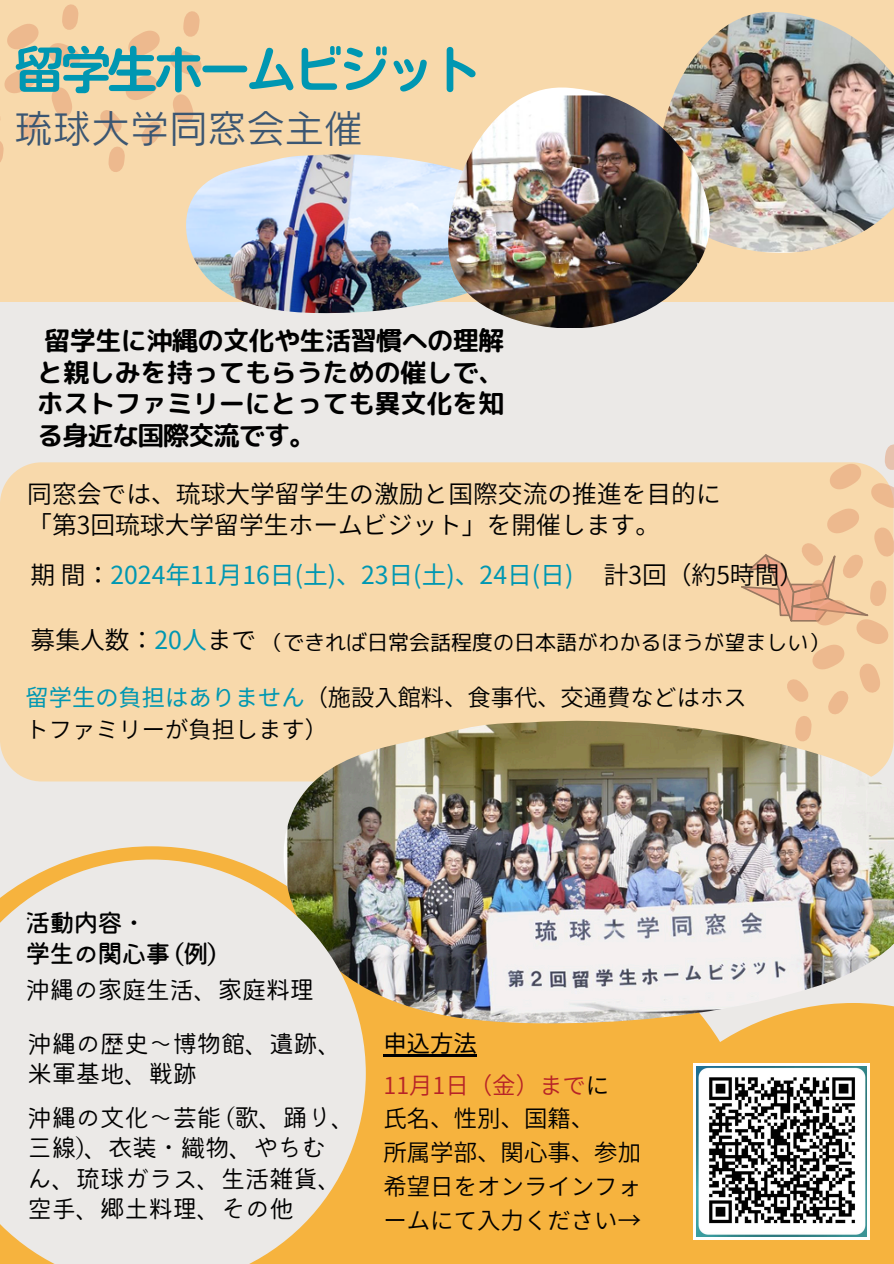
<style>
.page{position:relative;width:894px;height:1264px;background:#fff}
.page>*{position:absolute;margin:0;border:0;box-sizing:border-box;transform-origin:0 0}
.t1{font:50.4px "Motoya Maru Std W5";letter-spacing:-.08em;color:#0097b2}
.t2{font:38.7px "Canva Rodin Cattleya Pro M";color:#3b5672}
.t3{font:26.25px/31.5px "rounded mplus 1 p bold";letter-spacing:-.01em;color:#000;text-align:justify}
.t4{font:300 25.2px/30.3px "Kiwi Maru";letter-spacing:-.04em;color:#000}
.t5{font:500 25.2px/31.5px "Kiwi Maru";letter-spacing:-.05em;color:#000}
.t6{font:24.75px/30.3px "Source Han Sans JP";color:#000}
.t7{font:24.75px "Source Han Sans JP";color:#0097b2}
.t8{font:23.4px/33.8px "Source Han Sans JP";color:#000}
.t9{font:23.4px "Source Han Sans JP";color:#000}
.t10{font:23.25px/31.5px "Source Han Sans JP";color:#000}
.t11{font:21px "rounded mplus 1 p regular";color:#000}
.s1{color:#000}
.s2{color:#0097b2}
.s3{color:#b72327}
</style>
<div class="page">
<div style="left:0;top:0;width:893px;height:1263px;background:#f8d9ab"></div>
<div style="left:0;top:302px;width:893px;height:761px;background:#ebe9e7"></div>
<svg style="left:73px;top:846px;width:157px;height:13px;fill:#f6b33e"></svg>
<div style="left:366px;top:1023px;width:240px;height:240px;background:#f6b33e"></div>
<div style="left:606px;top:1003px;width:287px;height:260px;background:#f6b33e"></div>
<div style="left:0;top:462px;width:740px;height:319px;background:#f8d9ab"></div>
<img style="left:283px;top:720px;width:610px;height:303px">
<svg style="left:0;top:859px;width:366px;height:404px"></svg>
<div style="left:693px;top:1063px;width:176px;height:176px;background:linear-gradient(to right,#fff,#fff)"></div>
<svg style="left:0;top:4px;width:81px;height:158px"></svg>
<svg style="left:100px;top:11px;width:102px;height:161px"></svg>
<svg style="left:740px;top:444px;width:153px;height:297px;background:#f3d1a7"></svg>
<img style="left:677px;top:12px;width:216px;height:241px">
<img style="left:186px;top:154px;width:262px;height:159px">
<img style="left:448px;top:87px;width:261px;height:241px">
<hr style="left:383px;top:1054px;width:94px;height:2px;background:#000">
<img style="left:696px;top:1066px;width:170px;height:170px">
<p class="t1" style="left:14px;top:44px;width:469px">留学生ホームビジット</p>
<h4 class="t2" style="left:14px;top:109px;width:350px">琉球大学同窓会主催</h4>
<p class="t3" style="left:37px;top:324px;width:469px">留学生に沖縄の文化や生活習慣への理解と親しみを持ってもらうための催しで、ホストファミリーにとっても異文化を知る身近な国際交流です。</p>
<p class="t6" style="left:27px;top:477px;width:695px">同窓会では、琉球大学留学生の激励と国際交流の推進を目的に「第3回琉球大学留学生ホームビジット」を開催します。</p>
<h1 class="t7" style="left:31px;top:555px;width:774px"><span class="s1">期間：</span>2024年11月 16日 (土)、23日 (土)、24日 (日 ) <span class="s1">計3回（約5時間）</span></h1>
<h2 class="t6" style="left:31px;top:623px;width:227px">募集人数：<span class="s2">20人</span>まで</h2>
<p class="t11" style="left:262px;top:627px;width:568px">（できれば日常会話程度の日本語がわかるほうが望ましい）</p>
<h5 class="t10" style="left:26px;top:680px;width:722px"><span class="s2">留学生の負担はありません</span>（施設入館料、食事代、交通費などはホストファミリーが負担します）</h5>
<p class="t5" style="left:26px;top:905px;width:192px">活動内容・<br>学生の関心事 (例)</p>
<p class="t4" style="left:26px;top:973px;width:290px">沖縄の家庭生活、家庭料理</p>
<h4 class="t4" style="left:27px;top:1026px;width:317px">沖縄の歴史～博物館、遺跡、米軍基地、戦跡</h4>
<p class="t4" style="left:27px;top:1100px;width:330px">沖縄の文化～芸能 (歌、踊り、三線)、衣装・織物、やちむん、琉球ガラス、生活雑貨、空手、郷土料理、その他</p>
<p class="t9" style="left:383px;top:1024px;width:95px">申込方法</p>
<h4 class="t8" style="left:383px;top:1066px;width:259px"><span class="s3">11月 1日（金）まで</span>に<br>氏名、性別、国籍、<br>所属学部、関心事、参加希望日をオンラインフォームにて入力ください→</h4>
</div>
